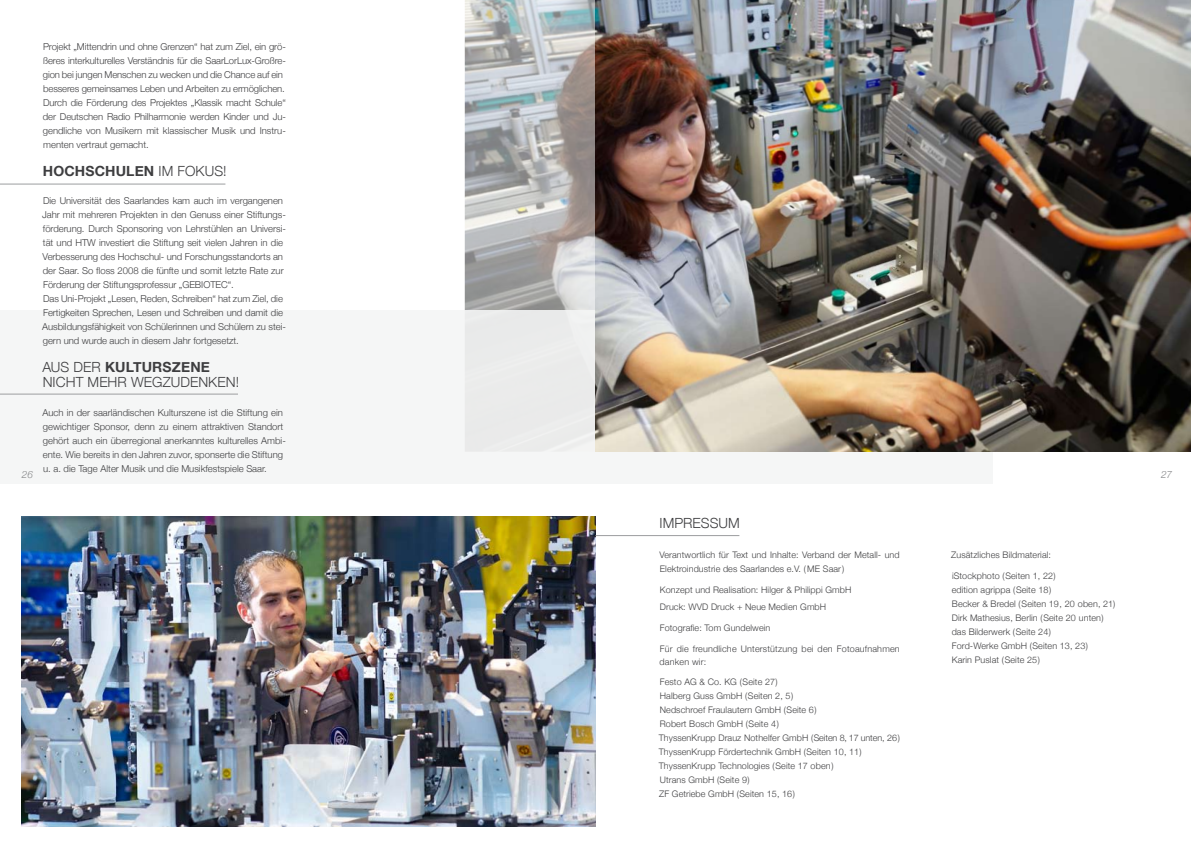
<style>
.page{position:relative;width:1191px;height:842px;background:#fff}
.page>*{position:absolute;margin:0;border:0;box-sizing:border-box;transform-origin:0 0}
.t1{font:300 14px/15px "Helvetica Neue";letter-spacing:.005em;color:#3e3e40}
.t2{font:700 14px "Helvetica Neue";letter-spacing:.01em;color:#3e3e40}
.t3{font:italic 300 10px "Helvetica Neue";color:#87888a}
.t4{font:300 9.5px/14px "Helvetica Neue";letter-spacing:-.005em;color:#3e3e40}
.t5{font:300 9px/14px "Helvetica Neue";letter-spacing:.01em;color:#3e3e40}
.s1{font-weight:300}
.s2{font-weight:700}
</style>
<div class="page">
<img style="left:465px;top:0;width:130px;height:310px">
<div style="left:0;top:310px;width:992px;height:174px;background:#f4f5f5"></div>
<img style="left:22px;top:516px;width:573px;height:311px">
<hr style="left:0;top:184px;width:225px;height:1px;background:#9c9d9f">
<hr style="left:0;top:394px;width:238px;height:1px;background:#9c9d9f">
<img style="left:595px;top:0;width:596px;height:452px">
<hr style="left:595px;top:535px;width:144px;height:1px;background:#9c9d9f">
<p class="t3" style="left:22px;top:469px;width:13px">26</p>
<p class="t4" style="left:43px;top:39px;width:245px">Projekt „Mittendrin und ohne Grenzen“ hat zum Ziel, ein grö&shy;ßeres interkulturelles Verständnis für die SaarLorLux-Großre&shy;gion bei jungen Menschen zu wecken und die Chance auf ein besseres gemeinsames Leben und Arbeiten zu ermöglichen.<br>Durch die Förderung des Projektes „Klassik macht Schule“ der Deutschen Radio Philharmonie werden Kinder und Ju&shy;gendliche von Musikern mit klassischer Musik und Instru&shy;menten vertraut gemacht.</p>
<h1 class="t2" style="left:43px;top:162px;width:185px">HOCHSCHULEN <span class="s1">im Fokus!</span></h1>
<p class="t4" style="left:42px;top:193px;width:245px">Die Universität des Saarlandes kam auch im vergangenen Jahr mit mehreren Projekten in den Genuss einer Stiftungs&shy;förderung. Durch Sponsoring von Lehrstühlen an Universi&shy;tät und HTW investiert die Stiftung seit vielen Jahren in die Verbesserung des Hochschul- und Forschungsstandorts an der Saar. So floss 2008 die fünfte und somit letzte Rate zur Förderung der Stiftungsprofessur „GEBIOTEC“.<br>Das Uni-Projekt „Lesen, Reden, Schreiben“ hat zum Ziel, die Fertigkeiten Sprechen, Lesen und Schreiben und damit die Ausbildungsfähigkeit von Schülerinnen und Schülern zu stei&shy;gern und wurde auch in diesem Jahr fortgesetzt.</p>
<h1 class="t1" style="left:42px;top:359px;width:198px">Aus der <span class="s2">KULTURSZENE </span>nicht mehr wegzudenken!</h1>
<p class="t4" style="left:42px;top:405px;width:245px">Auch in der saarländischen Kulturszene ist die Stiftung ein gewichtiger Sponsor, denn zu einem attraktiven Standort gehört auch ein überregional anerkanntes kulturelles Ambi&shy;ente. Wie bereits in den Jahren zuvor, sponserte die Stiftung u. a. die Tage Alter Musik und die Musikfestspiele Saar.</p>
<h1 class="t1" style="left:659px;top:515px;width:82px">impressum</h1>
<p class="t5" style="left:659px;top:547px;width:242px">Verantwortlich für Text und Inhalte: Verband der Metall- und<br>Elektroindustrie des Saarlandes e.V. (ME Saar)</p>
<p class="t5" style="left:660px;top:581px;width:192px;line-height:17.3px">Konzept und Realisation: Hilger &amp; Philippi GmbH<br>Druck: WVD Druck + Neue Medien GmbH</p>
<p class="t5" style="left:660px;top:621px;width:112px">Fotografie: Tom Gundelwein</p>
<p class="t5" style="left:659px;top:642px;width:242px;line-height:13px">Für die freundliche Unterstützung bei den Fotoaufnahmen danken wir:</p>
<p class="t5" style="left:659px;top:675px;width:242px">Festo AG &amp; Co. KG (Seite 27)<br>Halberg Guss GmbH (Seiten 2, 5)<br>Nedschroef Fraulautern GmbH (Seite 6)<br>Robert Bosch GmbH (Seite 4)<br>ThyssenKrupp Drauz Nothelfer GmbH (Seiten 8, 17 unten, 26)<br>ThyssenKrupp Fördertechnik GmbH (Seiten 10, 11)<br>ThyssenKrupp Technologies (Seite 17 oben)<br>Utrans GmbH (Seite 9)<br>ZF Getriebe GmbH (Seiten 15, 16)</p>
<p class="t5" style="left:951px;top:547px;width:101px">Zusätzliches Bildmaterial:</p>
<p class="t5" style="left:951px;top:568px;width:165px">iStockphoto (Seiten 1, 22)<br>edition agrippa (Seite 18)<br>Becker &amp; Bredel (Seiten 19, 20 oben, 21)<br>Dirk Mathesius, Berlin (Seite 20 unten) das Bilderwerk (Seite 24)<br>Ford-Werke GmbH (Seiten 13, 23)<br>Karin Puslat (Seite 25)</p>
<p class="t3" style="left:1161px;top:469px;width:12px">27</p>
</div>
